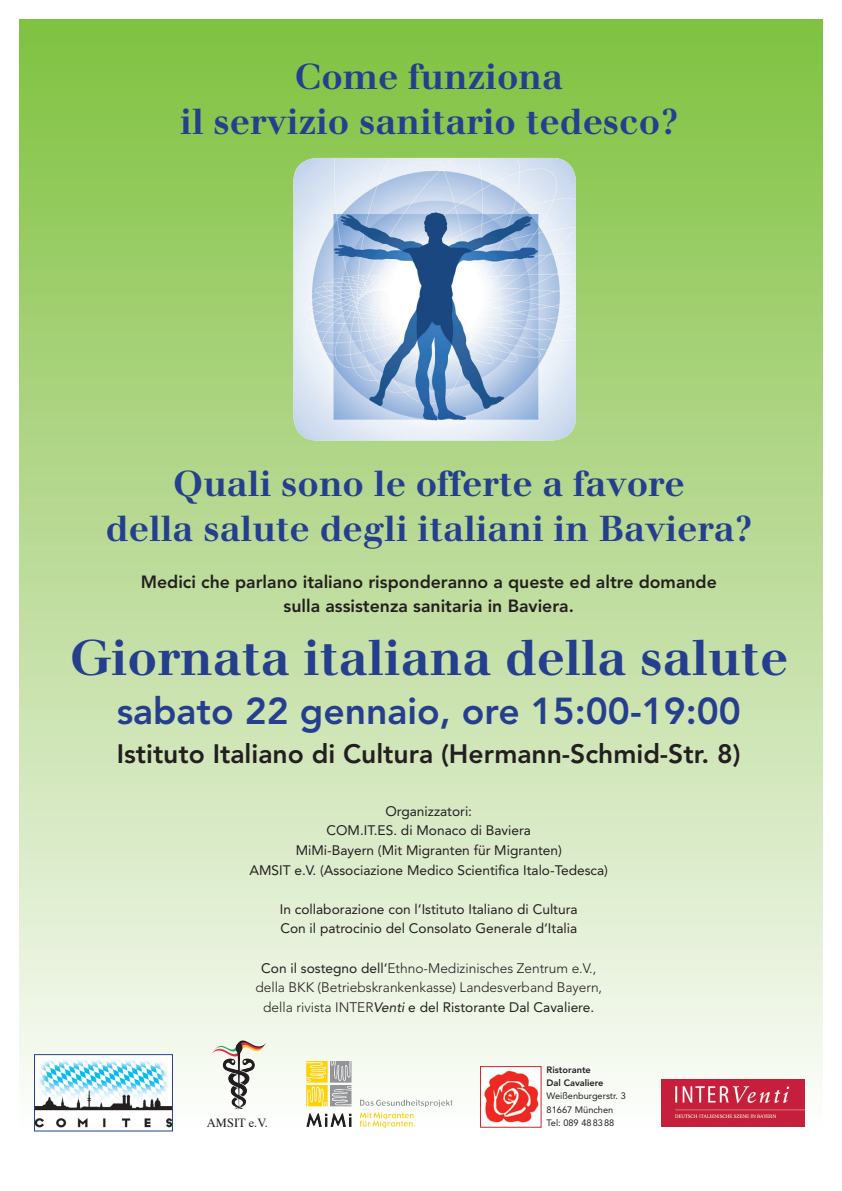
<style>
.page{position:relative;width:842px;height:1191px;background:#fff}
.page>*{position:absolute;margin:0;border:0;box-sizing:border-box;transform-origin:0 0}
.t1{font:700 49px "Walbaum";color:#253f8e}
.t2{font:800 37.2px "Avenir";color:#253f8e}
.t3{font:700 35.3px/45.1px "Walbaum";color:#253f8e;text-align:center}
.t4{font:800 26.4px "Avenir";color:#231f20}
.t5{font:800 17.6px/23.5px "Avenir";color:#231f20;text-align:center}
.t6{font:13.7px/19.6px "Avenir";color:#231f20;text-align:center}
.t7{font:300 13.7px/19.6px "Avenir";color:#231f20;text-align:center}
.t8{font:13.7px "Avenir LT Std";color:#231f20}
.t9{font:12.5px "Times";color:#231f20}
.t10{font:9.2px "Avenir";color:#231f20}
.t11{font:800 9.2px "Avenir";color:#231f20}
.s1{font-weight:400}
.s2{font-family:"Avenir";font-weight:300}
.s3{font-style:italic}
</style>
<div class="page">
<div style="left:20px;top:20px;width:802px;height:1151px;background:linear-gradient(to bottom,#80c140,#fffcfe)"></div>
<img style="left:36px;top:1056px;width:135px;height:73px">
<div style="left:34px;top:1054px;width:139px;height:77px;border:1px solid #253f8e"></div>
<img style="left:240px;top:1043px;width:26px;height:42px">
<img style="left:406px;top:1099px;width:47px;height:27px">
<img style="left:482px;top:1068px;width:57px;height:57px">
<div style="left:480px;top:1066px;width:61px;height:61px;border:1px solid #d1232a"></div>
<img style="left:661px;top:1079px;width:143px;height:48px">
<img style="left:293px;top:158px;width:283px;height:282px;border-radius:24px">
<p class="t3" style="left:180px;top:54px;width:499px">Come funziona<br>il servizio sanitario tedesco?</p>
<p class="t3" style="left:106px;top:461px;width:647px">Quali sono le offerte a favore<br>della salute degli italiani in Baviera?</p>
<p class="t5" style="left:141px;top:570px;width:577px">Medici che parlano italiano risponderanno a queste ed altre domande sulla assistenza sanitaria in Baviera.</p>
<p class="t1" style="left:69px;top:627px;width:720px">Giornata italiana della salute</p>
<p class="t2" style="left:117px;top:688px;width:626px">sabato 22 gennaio, ore 15:00-19:00</p>
<p class="t4" style="left:117px;top:738px;width:625px">Istituto Italiano di Cultura (Hermann-Schmid-Str. 8)</p>
<p class="t6" style="left:385px;top:801px;width:88px">Organizzatori:</p>
<p class="t6" style="left:249px;top:821px;width:360px">COM.IT.ES. di Monaco di Baviera<br>MiMi-Bayern (Mit Migranten für Migranten)<br>AMSIT e.V. (Associazione Medico Scientifica Italo-Tedesca)</p>
<p class="t6" style="left:280px;top:899px;width:299px">In collaborazione con l‘Istituto Italiano di Cultura</p>
<p class="t6" style="left:280px;top:919px;width:298px">Con il patrocinio del Consolato Generale d‘Italia</p>
<p class="t7" style="left:255px;top:958px;width:348px"><span class="s1">Con il sostegno dell‘</span>Ethno-Medizinisches Zentrum e.V., della BKK (Betriebskrankenkasse) Landesverband Bayern,</p>
<p class="t8" style="left:263px;top:999px;width:333px"><span class="s2">della rivista INTER</span><span class="s3">Venti</span> e del Ristorante Dal Cavaliere.</p>
<p class="t9" style="left:207px;top:1110px;width:62px">AMSIT e.V.</p>
<p class="t11" style="left:547px;top:1064px;width:46px">Ristorante</p>
<p class="t11" style="left:547px;top:1077px;width:58px">Dal Cavaliere</p>
<p class="t10" style="left:547px;top:1090px;width:81px">Weißenburgerstr. 3</p>
<p class="t10" style="left:547px;top:1104px;width:68px">81667 München</p>
<p class="t10" style="left:547px;top:1117px;width:69px">Tel: 089 488388</p>
</div>
